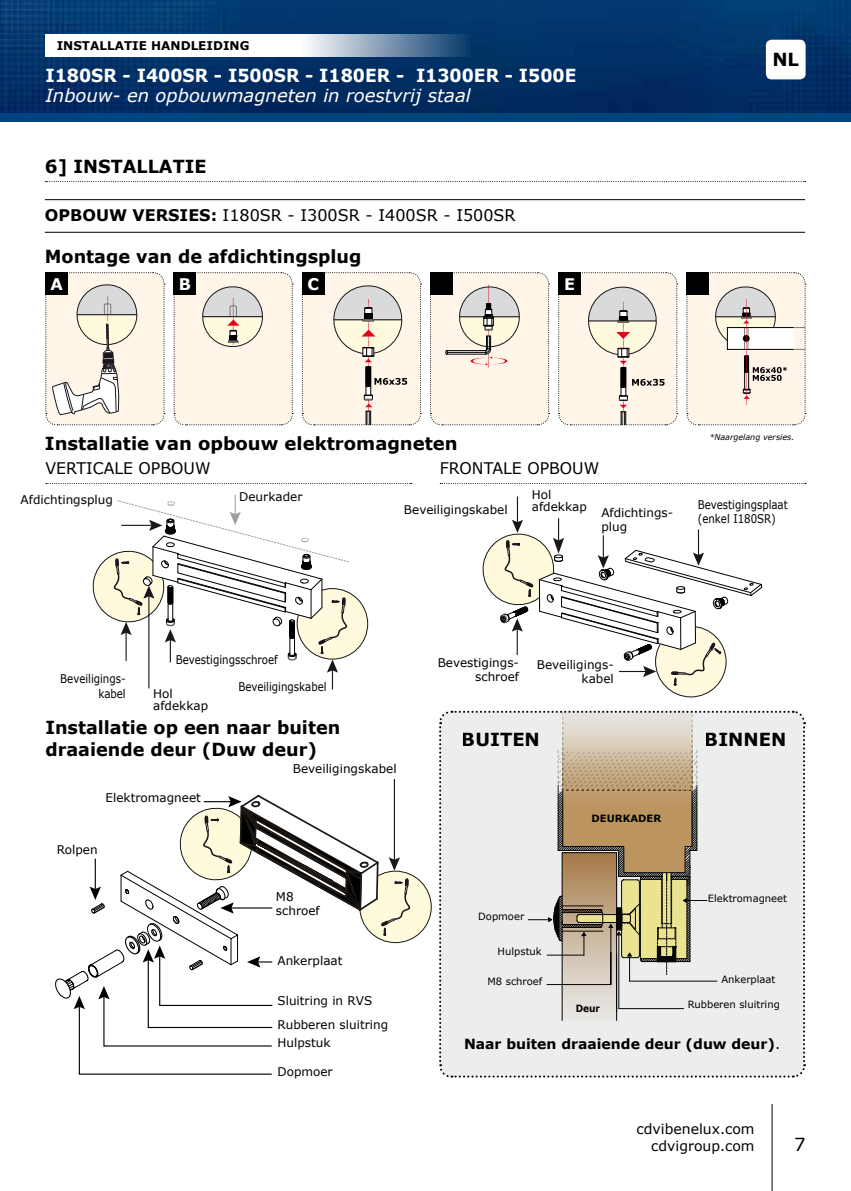
<style>
.page{position:relative;width:851px;height:1191px;background:#fff}
.page>*{position:absolute;margin:0;border:0;box-sizing:border-box;transform-origin:0 0}
.t1{font:700 18px/21.6px "Verdana";color:#000}
.t2{font:700 18px "Verdana";color:#fff;scale:.95 1}
.t3{font:italic 18px "Verdana";color:#fff}
.t4{font:18px "Verdana";color:#000}
.t5{font:16px "Verdana";color:#000}
.t6{font:700 16px "Verdana";color:#fff}
.t7{font:700 14px "Verdana";color:#000}
.t8{font:14px/16.8px "Verdana";color:#000;text-align:right}
.t9{font:12px/14.4px "Verdana";color:#000}
.t10{font:12px/14.4px "Verdana";color:#000;text-align:right;scale:.85 1}
.t11{font:700 12px "Verdana";color:#000}
.t12{font:10px "Verdana";color:#000}
.t13{font:700 10px "Verdana";color:#000}
.t14{font:700 10px "Verdana";color:#000;scale:.9 1}
.t15{font:italic 8px "Verdana";color:#000}
.s1{font-weight:700}
.s2{font-weight:400}
</style>
<div class="page">
<hr style="left:771px;top:1104px;width:1px;height:87px;background:#000">
<svg style="left:45px;top:181px;width:760px;height:1px"></svg>
<hr style="left:45px;top:199px;width:760px;height:1px;background:#000">
<hr style="left:45px;top:232px;width:760px;height:1px;background:#000">
<svg style="left:439px;top:709px;width:367px;height:369px;background:#dbd7cd"></svg>
<div style="left:360px;top:871px;width:71px;height:71px;background:#fefbdd;border-radius:50%"></div>
<svg style="left:55px;top:780px;width:361px;height:295px"></svg>
<div style="left:655px;top:626px;width:71px;height:71px;background:#fffade;border-radius:50%"></div>
<svg style="left:482px;top:496px;width:280px;height:189px"></svg>
<div style="left:297px;top:588px;width:70px;height:71px;background:#fffade;border-radius:50%"></div>
<svg style="left:92px;top:499px;width:261px;height:190px"></svg>
<svg style="left:46px;top:483px;width:366px;height:1px"></svg>
<svg style="left:440px;top:483px;width:366px;height:1px"></svg>
<svg style="left:301px;top:272px;width:120px;height:154px;background:#f0e7dc"></svg>
<svg style="left:173px;top:272px;width:120px;height:154px;background:#f4ebe0"></svg>
<svg style="left:45px;top:272px;width:120px;height:154px;background:#ede6db"></svg>
<svg style="left:430px;top:272px;width:119px;height:154px;background:#f1e8dd"></svg>
<svg style="left:558px;top:272px;width:119px;height:154px;background:#efe6db"></svg>
<svg style="left:686px;top:272px;width:120px;height:154px;background:#eee6dd"></svg>
<div style="left:45px;top:272px;width:23px;height:23px;background:#000"></div>
<div style="left:686px;top:272px;width:23px;height:23px;background:#000"></div>
<div style="left:173px;top:272px;width:23px;height:23px;background:#000"></div>
<div style="left:302px;top:272px;width:22px;height:23px;background:#000"></div>
<div style="left:430px;top:272px;width:22px;height:23px;background:#000"></div>
<div style="left:558px;top:272px;width:23px;height:23px;background:#000"></div>
<img style="left:0;top:0;width:850px;height:113px">
<svg style="left:45px;top:34px;width:426px;height:23px"></svg>
<div style="left:0;top:113px;width:850px;height:9px;background:#00457d"></div>
<div style="left:765px;top:40px;width:40px;height:39px;background:#fff;border-radius:6px"></div>
<p class="t11" style="left:57px;top:37px;width:194px">INSTALLATIE HANDLEIDING</p>
<h1 class="t2" style="left:45px;top:63px;width:560px">I180SR - I400SR - I500SR - I180ER - I1300ER - I500E</h1>
<h1 class="t3" style="left:45px;top:83px;width:427px">Inbouw- en opbouwmagneten in roestvrij staal</h1>
<h1 class="t1" style="left:45px;top:155px;width:163px">6] INSTALLATIE</h1>
<h2 class="t5" style="left:45px;top:204px;width:472px"><span class="s1">OPBOUW VERSIES:</span> I180SR - I300SR - I400SR - I500SR</h2>
<h1 class="t1" style="left:45px;top:245px;width:318px">Montage van de afdichtingsplug</h1>
<h2 class="t6" style="left:50px;top:272px;width:14px">A</h2>
<h2 class="t6" style="left:179px;top:272px;width:14px">B</h2>
<h2 class="t6" style="left:307px;top:272px;width:13px">C</h2>
<h2 class="t6" style="left:564px;top:272px;width:12px">E</h2>
<h1 class="t1" style="left:772px;top:49px;width:28px">NL</h1>
<h1 class="t1" style="left:45px;top:433px;width:414px">Installatie van opbouw elektromagneten</h1>
<h2 class="t5" style="left:45px;top:457px;width:167px">VERTICALE OPBOUW</h2>
<h2 class="t5" style="left:439px;top:457px;width:161px">FRONTALE OPBOUW</h2>
<p class="t9" style="left:21px;top:492px;width:94px">Afdichtingsplug</p>
<p class="t9" style="left:239px;top:489px;width:65px">Deurkader</p>
<p class="t9" style="left:404px;top:502px;width:105px">Beveiligingskabel</p>
<p class="t9" style="left:531px;top:488px;width:56px;line-height:12px">Hol afdekkap</p>
<p class="t9" style="left:601px;top:505px;width:73px">Afdichtings&shy;plug</p>
<p class="t15" style="left:709px;top:431px;width:86px">*Naargelang versies.</p>
<p class="t10" style="left:697px;top:497px;width:107px;text-align:left">Bevestigingsplaat (enkel I180SR)</p>
<p class="t10" style="left:60px;top:671px;width:78px">Beveiligings&shy;kabel</p>
<p class="t10" style="left:176px;top:652px;width:121px">Bevestigingsschroef</p>
<p class="t9" style="left:153px;top:687px;width:56px;line-height:12px">Hol afdekkap</p>
<p class="t10" style="left:238px;top:679px;width:105px">Beveiligingskabel</p>
<p class="t9" style="left:437px;top:655px;width:83px;text-align:right">Bevestigings&shy;schroef</p>
<p class="t9" style="left:536px;top:657px;width:78px;text-align:right">Beveiligings&shy;kabel</p>
<h1 class="t1" style="left:45px;top:716px;width:296px">Installatie op een naar buiten draaiende deur (Duw deur)</h1>
<p class="t9" style="left:106px;top:790px;width:97px">Elektromagneet</p>
<p class="t9" style="left:57px;top:842px;width:42px">Rolpen</p>
<p class="t9" style="left:293px;top:761px;width:105px">Beveiligingskabel</p>
<p class="t9" style="left:276px;top:889px;width:45px">M8 schroef</p>
<p class="t9" style="left:277px;top:953px;width:66px">Ankerplaat</p>
<h1 class="t1" style="left:462px;top:728px;width:79px">buiten</h1>
<h1 class="t1" style="left:704px;top:728px;width:83px">binnen</h1>
<p class="t12" style="left:478px;top:909px;width:48px">Dopmoer</p>
<p class="t12" style="left:497px;top:944px;width:46px">Hulpstuk</p>
<p class="t12" style="left:487px;top:974px;width:56px">M8 schroef</p>
<p class="t13" style="left:591px;top:811px;width:17px">Deurkader</p>
<p class="t12" style="left:707px;top:891px;width:81px">Elektromagneet</p>
<p class="t12" style="left:721px;top:972px;width:56px">Ankerplaat</p>
<p class="t9" style="left:277px;top:993px;width:96px">Sluitring in RVS</p>
<p class="t12" style="left:687px;top:997px;width:94px">Rubberen sluitring</p>
<p class="t14" style="left:575px;top:1001px;width:29px">Deur</p>
<p class="t9" style="left:277px;top:1017px;width:112px">Rubberen sluitring</p>
<p class="t9" style="left:277px;top:1035px;width:55px">Hulpstuk</p>
<p class="t9" style="left:277px;top:1063px;width:57px">Dopmoer</p>
<p class="t7" style="left:464px;top:1033px;width:318px">Naar buiten draaiende deur (duw deur)<span class="s2">.</span></p>
<p class="t8" style="left:636px;top:1120px;width:119px">cdvibenelux.com cdvigroup.com</p>
<h1 class="t4" style="left:794px;top:1132px;width:13px">7</h1>
</div>
